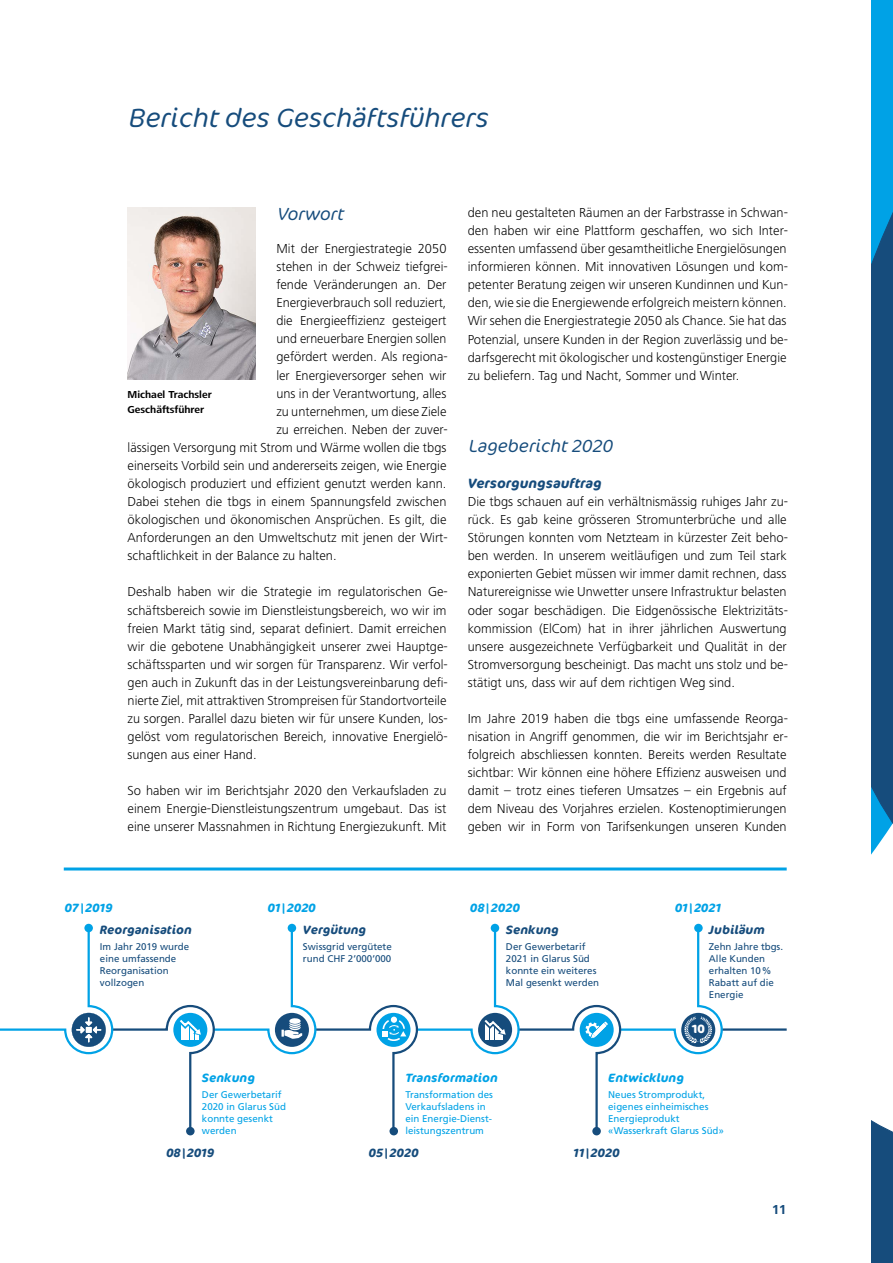
<style>
.page{position:relative;width:893px;height:1263px;background:#fff}
.page>*{position:absolute;margin:0;border:0;box-sizing:border-box;transform-origin:0 0}
.t1{font:italic 300 27px "Cocon OT";color:#164c7c}
.t2{font:italic 300 18px "Cocon OT";color:#164c7c}
.t3{font:300 13.5px/18.1px "Frutiger Next LT";color:#000;text-align:justify}
.t4{font:italic 700 13.5px "Cocon OT";color:#164c7c}
.t5{font:700 13.5px "Frutiger Next LT";color:#164c7c}
.t6{font:italic 700 12px "Cocon Pro";color:#00a2e6}
.t7{font:italic 700 12px "Cocon Pro";color:#164c7c}
.t8{font:700 12px "Cocon Pro";color:#fff}
.t9{font:700 10.5px/15px "Frutiger Next LT";color:#000}
.t10{font:9.75px/12px "Frutiger LT Std";color:#164c7c}
.t11{font:9.75px/12px "Frutiger LT Std";color:#00a2e6}
</style>
<div class="page">
<hr style="left:64px;top:867px;width:723px;height:3px;background:#00a2e6">
<hr style="left:722px;top:1028px;width:65px;height:3px;background:#164c7c">
<svg style="left:84px;top:924px;width:9px;height:8px"></svg>
<div style="left:288px;top:924px;width:8px;height:8px;background:#00a2e6;border-radius:50%"></div>
<div style="left:491px;top:924px;width:8px;height:8px;background:#00a2e6;border-radius:50%"></div>
<svg style="left:694px;top:924px;width:9px;height:8px"></svg>
<svg style="left:0;top:926px;width:724px;height:203px"></svg>
<div style="left:186px;top:1127px;width:9px;height:8px;background:#164c7c;border-radius:50%"></div>
<div style="left:389px;top:1127px;width:9px;height:8px;background:#164c7c;border-radius:50%"></div>
<div style="left:592px;top:1127px;width:9px;height:8px;background:#164c7c;border-radius:50%"></div>
<svg style="left:872px;top:0;width:21px;height:1263px"></svg>
<img style="left:128px;top:208px;width:127px;height:171px">
<h1 class="t1" style="left:128px;top:102px;width:361px">Bericht des Geschäftsführers</h1>
<h2 class="t2" style="left:276px;top:204px;width:68px">Vorwort</h2>
<p class="t3" style="left:276px;top:239px;width:172px">Mit der Energiestrategie 2050</p>
<p class="t3" style="left:276px;top:258px;width:173px">stehen in der Schweiz tiefgrei-</p>
<p class="t3" style="left:276px;top:276px;width:172px">fende Veränderungen an. Der</p>
<p class="t3" style="left:276px;top:294px;width:172px">Energieverbrauch soll reduziert,</p>
<p class="t3" style="left:276px;top:312px;width:172px">die Energieeffizienz gesteigert</p>
<p class="t3" style="left:276px;top:330px;width:172px">und erneuerbare Energien sollen</p>
<p class="t3" style="left:276px;top:348px;width:173px">gefördert werden. Als regiona-</p>
<p class="t3" style="left:276px;top:366px;width:172px">ler Energieversorger sehen wir</p>
<p class="t3" style="left:276px;top:384px;width:172px">uns in der Verantwortung, alles</p>
<p class="t3" style="left:276px;top:402px;width:172px">zu unternehmen, um diese Ziele</p>
<p class="t3" style="left:276px;top:420px;width:173px">zu erreichen. Neben der zuver-</p>
<p class="t3" style="left:128px;top:438px;width:320px">lässigen Versorgung mit Strom und Wärme wollen die tbgs</p>
<p class="t3" style="left:128px;top:456px;width:320px">einerseits Vorbild sein und andererseits zeigen, wie Energie</p>
<p class="t3" style="left:128px;top:474px;width:320px">ökologisch produziert und effizient genutzt werden kann.</p>
<p class="t3" style="left:128px;top:493px;width:320px">Dabei stehen die tbgs in einem Spannungsfeld zwischen</p>
<p class="t3" style="left:128px;top:511px;width:320px">ökologischen und ökonomischen Ansprüchen. Es gilt, die</p>
<p class="t3" style="left:128px;top:529px;width:322px">Anforderungen an den Umweltschutz mit jenen der Wirt-</p>
<p class="t3" style="left:128px;top:547px;width:211px">schaftlichkeit in der Balance zu halten.</p>
<p class="t3" style="left:128px;top:583px;width:322px">Deshalb haben wir die Strategie im regulatorischen Ge&shy;schäftsbereich sowie im Dienstleistungsbereich, wo wir im freien Markt tätig sind, separat definiert. Damit erreichen wir die gebotene Unabhängigkeit unserer zwei Hauptge&shy;schäftssparten und wir sorgen für Transparenz. Wir verfol&shy;gen auch in Zukunft das in der Leistungsvereinbarung defi&shy;nierte Ziel, mit attraktiven Strompreisen für Standortvorteile zu sorgen. Parallel dazu bieten wir für unsere Kunden, los&shy;gelöst vom regulatorischen Bereich, innovative Energielö&shy;sungen aus einer Hand.</p>
<p class="t3" style="left:128px;top:782px;width:320px">So haben wir im Berichtsjahr 2020 den Verkaufsladen zu einem Energie-Dienstleistungszentrum umgebaut. Das ist eine unserer Massnahmen in Richtung Energiezukunft. Mit</p>
<p class="t9" style="left:128px;top:387px;width:86px">Michael Trachsler<br>Geschäftsführer</p>
<p class="t3" style="left:468px;top:203px;width:322px">den neu gestalteten Räumen an der Farbstrasse in Schwan&shy;den haben wir eine Plattform geschaffen, wo sich Inter&shy;essenten umfassend über gesamtheitliche Energielösungen informieren können. Mit innovativen Lösungen und kom&shy;petenter Beratung zeigen wir unseren Kundinnen und Kun&shy;den, wie sie die Energiewende erfolgreich meistern können.<br>Wir sehen die Energiestrategie 2050 als Chance. Sie hat das Potenzial, unsere Kunden in der Region zuverlässig und be&shy;darfsgerecht mit ökologischer und kostengünstiger Energie zu beliefern. Tag und Nacht, Sommer und Winter.</p>
<h2 class="t2" style="left:468px;top:435px;width:146px">Lagebericht 2020</h2>
<p class="t4" style="left:468px;top:475px;width:135px">Versorgungsauftrag</p>
<p class="t3" style="left:468px;top:492px;width:322px">Die tbgs schauen auf ein verhältnismässig ruhiges Jahr zu&shy;rück. Es gab keine grösseren Stromunterbrüche und alle Störungen konnten vom Netzteam in kürzester Zeit beho&shy;ben werden. In unserem weitläufigen und zum Teil stark exponierten Gebiet müssen wir immer damit rechnen, dass Naturereignisse wie Unwetter unsere Infrastruktur belasten oder sogar beschädigen. Die Eidgenössische Elektrizitäts&shy;kommission (ElCom) hat in ihrer jährlichen Auswertung unsere ausgezeichnete Verfügbarkeit und Qualität in der Stromversorgung bescheinigt. Das macht uns stolz und be&shy;stätigt uns, dass wir auf dem richtigen Weg sind.</p>
<p class="t3" style="left:468px;top:709px;width:322px">Im Jahre 2019 haben die tbgs eine umfassende Reorga&shy;nisation in Angriff genommen, die wir im Berichtsjahr er&shy;folgreich abschliessen konnten. Bereits werden Resultate sichtbar: Wir können eine höhere Effizienz ausweisen und damit – trotz eines tieferen Umsatzes – ein Ergebnis auf dem Niveau des Vorjahres erzielen. Kostenoptimierungen geben wir in Form von Tarifsenkungen unseren Kunden</p>
<p class="t6" style="left:65px;top:899px;width:49px">07 | 2019</p>
<p class="t6" style="left:268px;top:899px;width:49px">01 | 2020</p>
<p class="t6" style="left:470px;top:899px;width:51px">08 | 2020</p>
<p class="t6" style="left:675px;top:899px;width:48px">01 | 2021</p>
<p class="t7" style="left:100px;top:921px;width:93px">Reorganisation</p>
<p class="t10" style="left:100px;top:940px;width:91px">Im Jahr 2019 wurde eine umfassende<br>Reorganisation vollzogen</p>
<p class="t7" style="left:303px;top:921px;width:65px">Vergütung</p>
<p class="t10" style="left:303px;top:940px;width:90px">Swissgrid vergütete rund CHF 2’000’000</p>
<p class="t7" style="left:709px;top:921px;width:57px">Jubiläum</p>
<p class="t10" style="left:709px;top:940px;width:76px">Zehn Jahre tbgs.<br>Alle Kunden erhalten 10%<br>Rabatt auf die<br>Energie</p>
<p class="t7" style="left:506px;top:921px;width:54px">Senkung</p>
<p class="t10" style="left:506px;top:940px;width:95px">Der Gewerbetarif<br>2021 in Glarus Süd konnte ein weiteres<br>Mal gesenkt werden</p>
<p class="t6" style="left:202px;top:1069px;width:54px">Senkung</p>
<p class="t11" style="left:202px;top:1089px;width:85px">Der Gewerbetarif<br>2020 in Glarus Süd konnte gesenkt werden</p>
<p class="t6" style="left:405px;top:1069px;width:94px">Transformation</p>
<p class="t11" style="left:405px;top:1089px;width:89px">Transformation des<br>Verkaufsladens in ein Energie-Dienst&shy;leistungszentrum</p>
<p class="t8" style="left:691px;top:1020px;width:15px">10</p>
<p class="t6" style="left:608px;top:1069px;width:77px">Entwicklung</p>
<p class="t11" style="left:608px;top:1089px;width:117px">Neues Stromprodukt, eigenes einheimisches<br>Energieprodukt «Wasserkraft Glarus Süd»</p>
<p class="t7" style="left:166px;top:1144px;width:49px">08 | 2019</p>
<p class="t7" style="left:369px;top:1144px;width:51px">05 | 2020</p>
<p class="t7" style="left:573px;top:1144px;width:48px">11 | 2020</p>
<p class="t5" style="left:772px;top:1202px;width:16px">11</p>
</div>
